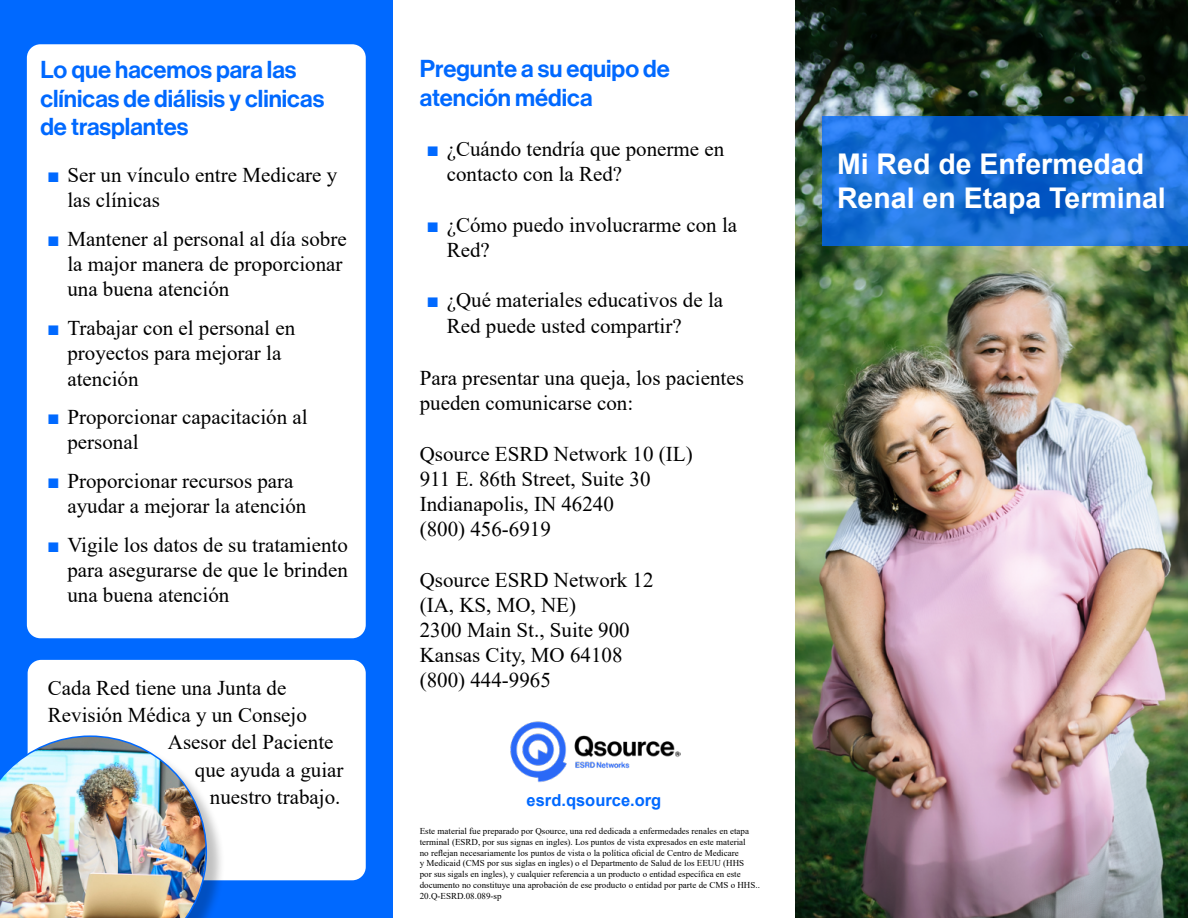
<style>
.page{position:relative;width:1188px;height:918px;background:#fff}
.page>*{position:absolute;margin:0;border:0;box-sizing:border-box;transform-origin:0 0}
.t1{font:700 28.5px/34.2px "Arial";color:#fff}
.t2{font:24px/28.8px "N Haas Grotesk DS Pro 65 Md";color:#0069ff}
.t3{font:21px/25.2px "Times New Roman";color:#000}
.t4{font:700 16.5px "Arial";color:#0069ff}
.t5{font:9px/10.8px "Times New Roman";color:#000}
.s1{color:#0069ff}
</style>
<div class="page">
<div style="left:0;top:0;width:392px;height:918px;background:#0069ff"></div>
<img style="left:795px;top:0;width:393px;height:918px">
<svg style="left:822px;top:116px;width:366px;height:129px;background:#1b6fd8"></svg>
<div style="left:27px;top:44px;width:339px;height:594px;background:#fff;border-radius:14px"></div>
<div style="left:28px;top:660px;width:338px;height:220px;background:#fff;border-radius:14px"></div>
<div style="left:0;top:737px;width:226px;height:181px;background:#000;opacity:.25"></div>
<img style="left:0;top:735px;width:207px;height:183px">
<img style="left:510px;top:721px;width:170px;height:62px">
<p class="t2" style="left:40px;top:55px;width:285px">Lo que hacemos para las clínicas de diálisis y clinicas de trasplantes</p>
<p class="t3" style="left:67px;top:162px;width:272px;text-indent:-20px"><span class="s1">■</span> Ser un vínculo entre Medicare y las clínicas</p>
<p class="t3" style="left:67px;top:226px;width:281px;text-indent:-20px"><span class="s1">■</span> Mantener al personal al día sobre la major manera de proporcionar una buena atención</p>
<p class="t3" style="left:67px;top:315px;width:229px;text-indent:-20px"><span class="s1">■</span> Trabajar con el personal en proyectos para mejorar la atención</p>
<p class="t3" style="left:67px;top:404px;width:242px;text-indent:-20px"><span class="s1">■</span> Proporcionar capacitación al personal</p>
<p class="t3" style="left:67px;top:468px;width:241px;text-indent:-20px"><span class="s1">■</span> Proporcionar recursos para ayudar a mejorar la atención</p>
<p class="t3" style="left:67px;top:532px;width:282px;text-align:justify;text-indent:-20px"><span class="s1">■</span> Vigile los datos de su tratamiento para asegurarse de que le brinden una buena atención</p>
<p class="t3" style="left:48px;top:674px;width:240px">Cada Red tiene una Junta de</p>
<p class="t3" style="left:48px;top:702px;width:260px">Revisión Médica y un Consejo</p>
<p class="t3" style="left:168px;top:729px;width:167px">Asesor del Paciente</p>
<p class="t3" style="left:195px;top:756px;width:150px">que ayuda a guiar</p>
<p class="t3" style="left:210px;top:784px;width:132px">nuestro trabajo.</p>
<p class="t2" style="left:420px;top:55px;width:252px">Pregunte a su equipo de atención médica</p>
<p class="t3" style="left:447px;top:136px;width:279px;text-indent:-20px"><span class="s1">■</span> ¿Cuándo tendría que ponerme en contacto con la Red?</p>
<p class="t3" style="left:447px;top:212px;width:292px;text-indent:-20px"><span class="s1">■</span> ¿Cómo puedo involucrarme con la<br>Red?</p>
<p class="t3" style="left:447px;top:287px;width:278px;text-indent:-20px"><span class="s1">■</span> ¿Qué materiales educativos de la<br>Red puede usted compartir?</p>
<p class="t3" style="left:420px;top:365px;width:326px">Para presentar una queja, los pacientes pueden comunicarse con:</p>
<p class="t3" style="left:420px;top:440px;width:274px">Qsource ESRD Network 10 (IL)<br>911 E. 86th Street, Suite 30<br>Indianapolis, IN 46240<br>(800) 456‐6919</p>
<p class="t3" style="left:420px;top:566px;width:235px">Qsource ESRD Network 12 (IA, KS, MO, NE)<br>2300 Main St., Suite 900<br>Kansas City, MO 64108 (800) 444-9965</p>
<p class="t4" style="left:527px;top:789px;width:136px">esrd.qsource.org</p>
<p class="t5" style="left:420px;top:825px;width:342px">Este material fue preparado por Qsource, una red dedicada a enfermedades renales en etapa terminal (ESRD, por sus signas en ingles). Los puntos de vista expresados en este material<br>no reflejan necesariamente los puntos de vista o la política oficial de Centro de Medicare<br>y Medicaid (CMS por sus siglas en ingles) o el Departmento de Salud de los EEUU (HHS<br>por sus sigals en ingles), y cualquier referencia a un producto o entidad específica en este documento no constituye una aprobación de ese producto o entidad por parte de CMS o HHS..<br>20.Q-ESRD.08.089-sp</p>
<h1 class="t1" style="left:837px;top:147px;width:330px">Mi Red de Enfermedad<br>Renal en Etapa Terminal</h1>
</div>
